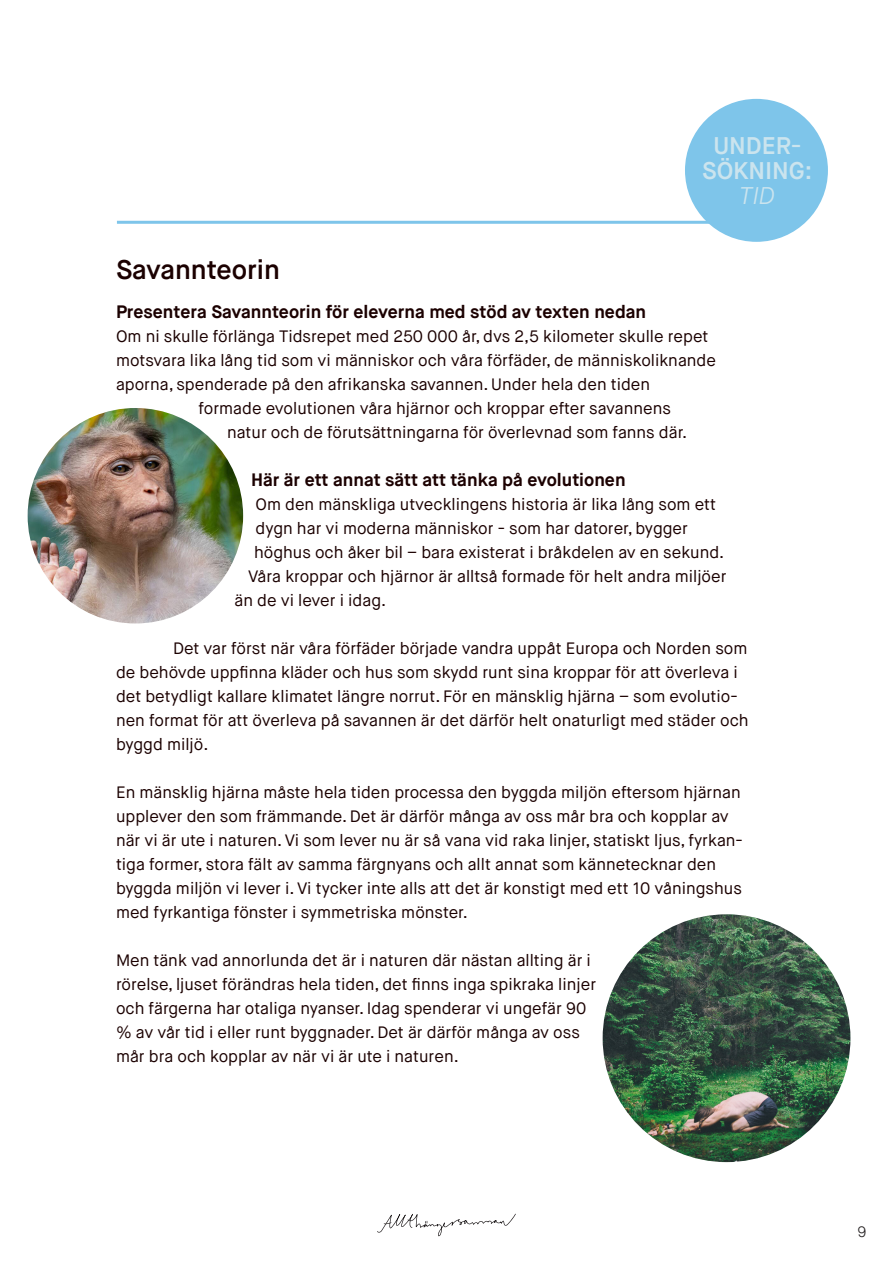
<style>
.page{position:relative;width:893px;height:1263px;background:#fff}
.page>*{position:absolute;margin:0;border:0;box-sizing:border-box;transform-origin:0 0}
.t1{font:600 27px "Maison Neue";color:#1b0000}
.t2{font:600 24.15px/24.6px "Maison Neue";color:#cbe4ee;text-align:center}
.t3{font:italic 300 24.15px "Maison Neue";color:#cbe4ee}
.t4{font:700 18px "Maison Neue";color:#1b0000}
.t5{font:16.5px/24px "Maison Neue";color:#1b0000}
.t6{font:300 15px "Maison Neue";color:#231f20}
</style>
<div class="page">
<svg style="left:377px;top:1213px;width:139px;height:23px"></svg>
<hr style="left:117px;top:221px;width:675px;height:3px;background:#7ec5ea">
<div style="left:685px;top:99px;width:143px;height:143px;background:#7ec5ea;border-radius:50%"></div>
<img style="left:28px;top:408px;width:215px;height:215px;border-radius:108px">
<img style="left:603px;top:914px;width:247px;height:248px;border-radius:124px">
<h2 class="t2" style="left:702px;top:134px;width:112px">UNDER-<br>SÖKNING:</h2>
<h2 class="t3" style="left:739px;top:180px;width:37px">TID</h2>
<p class="t1" style="left:116px;top:253px;width:166px">Savannteorin</p>
<p class="t4" style="left:116px;top:300px;width:532px">Presentera Savannteorin för eleverna med stöd av texten nedan</p>
<p class="t5" style="left:116px;top:324px;width:594px">Om ni skulle förlänga Tidsrepet med 250 000 år, dvs 2,5 kilometer skulle repet</p>
<p class="t5" style="left:116px;top:348px;width:601px">motsvara lika lång tid som vi människor och våra förfäder, de människoliknande</p>
<p class="t5" style="left:116px;top:372px;width:536px">aporna, spenderade på den afrikanska savannen. Under hela den tiden</p>
<p class="t5" style="left:198px;top:396px;width:474px">formade evolutionen våra hjärnor och kroppar efter savannens</p>
<p class="t5" style="left:227px;top:420px;width:462px">natur och de förutsättningarna för överlevnad som fanns där.</p>
<p class="t4" style="left:251px;top:468px;width:376px">Här är ett annat sätt att tänka på evolutionen</p>
<p class="t5" style="left:255px;top:492px;width:462px">Om den mänskliga utvecklingens historia är lika lång som ett</p>
<p class="t5" style="left:255px;top:516px;width:434px">dygn har vi moderna människor - som har datorer, bygger</p>
<p class="t5" style="left:254px;top:540px;width:472px">höghus och åker bil – bara existerat i bråkdelen av en sekund.</p>
<p class="t5" style="left:248px;top:564px;width:480px">Våra kroppar och hjärnor är alltså formade för helt andra miljöer</p>
<p class="t5" style="left:234px;top:588px;width:153px">än de vi lever i idag.</p>
<p class="t5" style="left:116px;top:636px;width:634px;text-indent:57px">Det var först när våra förfäder började vandra uppåt Europa och Norden som de behövde uppfinna kläder och hus som skydd runt sina kroppar för att överleva i det betydligt kallare klimatet längre norrut. För en mänsklig hjärna – som evolutio&shy;nen format för att överleva på savannen är det därför helt onaturligt med städer och byggd miljö.</p>
<p class="t5" style="left:116px;top:780px;width:628px">En mänsklig hjärna måste hela tiden processa den byggda miljön eftersom hjärnan upplever den som främmande. Det är därför många av oss mår bra och kopplar av när vi är ute i naturen. Vi som lever nu är så vana vid raka linjer, statiskt ljus, fyrkan&shy;tiga former, stora fält av samma färgnyans och allt annat som kännetecknar den byggda miljön vi lever i. Vi tycker inte alls att det är konstigt med ett 10 våningshus med fyrkantiga fönster i symmetriska mönster.</p>
<p class="t5" style="left:116px;top:948px;width:482px">Men tänk vad annorlunda det är i naturen där nästan allting är i rörelse, ljuset förändras hela tiden, det finns inga spikraka linjer och färgerna har otaliga nyanser. Idag spenderar vi ungefär 90 % av vår tid i eller runt byggnader. Det är därför många av oss mår bra och kopplar av när vi är ute i naturen.</p>
<p class="t6" style="left:857px;top:1222px;width:11px">9</p>
</div>
